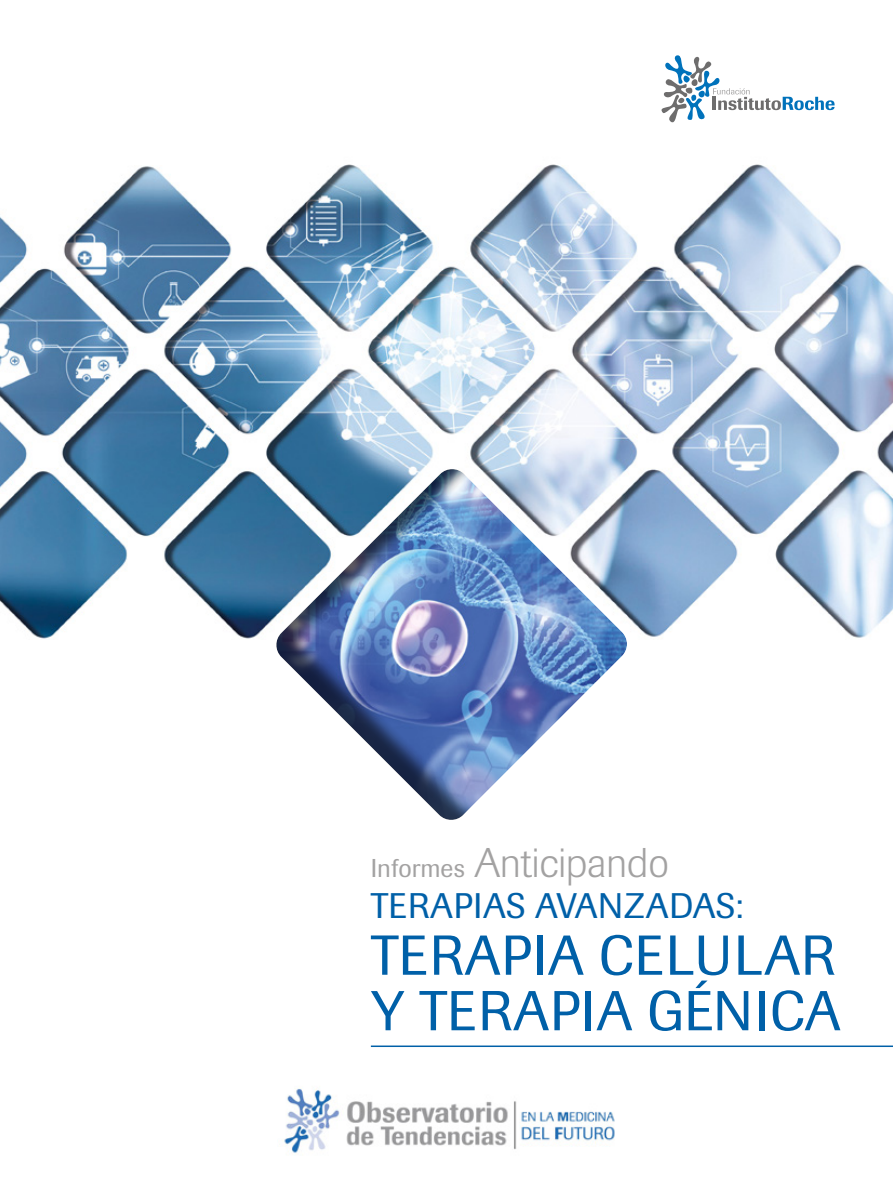
<style>
.page{position:relative;width:893px;height:1191px;background:#fff}
.page>*{position:absolute;margin:0;border:0;box-sizing:border-box;transform-origin:0 0}
.t1{font:55.5px/55.5px "Imago";letter-spacing:.02em;color:#0060a8}
.t2{font:300 41.1px "Imago";color:#a3a2a2}
.t3{font:35.25px "Imago";letter-spacing:.02em;color:#0060a8}
.s1{font-weight:400;font-size:25.5px}
</style>
<div class="page">
<img style="left:0;top:102px;width:893px;height:537px">
<img style="left:268px;top:460px;width:370px;height:360px">
<svg style="left:658px;top:55px;width:176px;height:70px"></svg>
<hr style="left:371px;top:1045px;width:522px;height:2px;background:#0060a8">
<img style="left:284px;top:1088px;width:331px;height:65px">
<p class="t2" style="left:371px;top:839px;width:299px"><span class="s1">Informes</span> Anticipando</p>
<p class="t3" style="left:371px;top:885px;width:374px">TERAPIAS AVANZADAS:</p>
<p class="t1" style="left:371px;top:928px;width:471px">TERAPIA CELULAR<br>Y TERAPIA GÉNICA</p>
</div>
